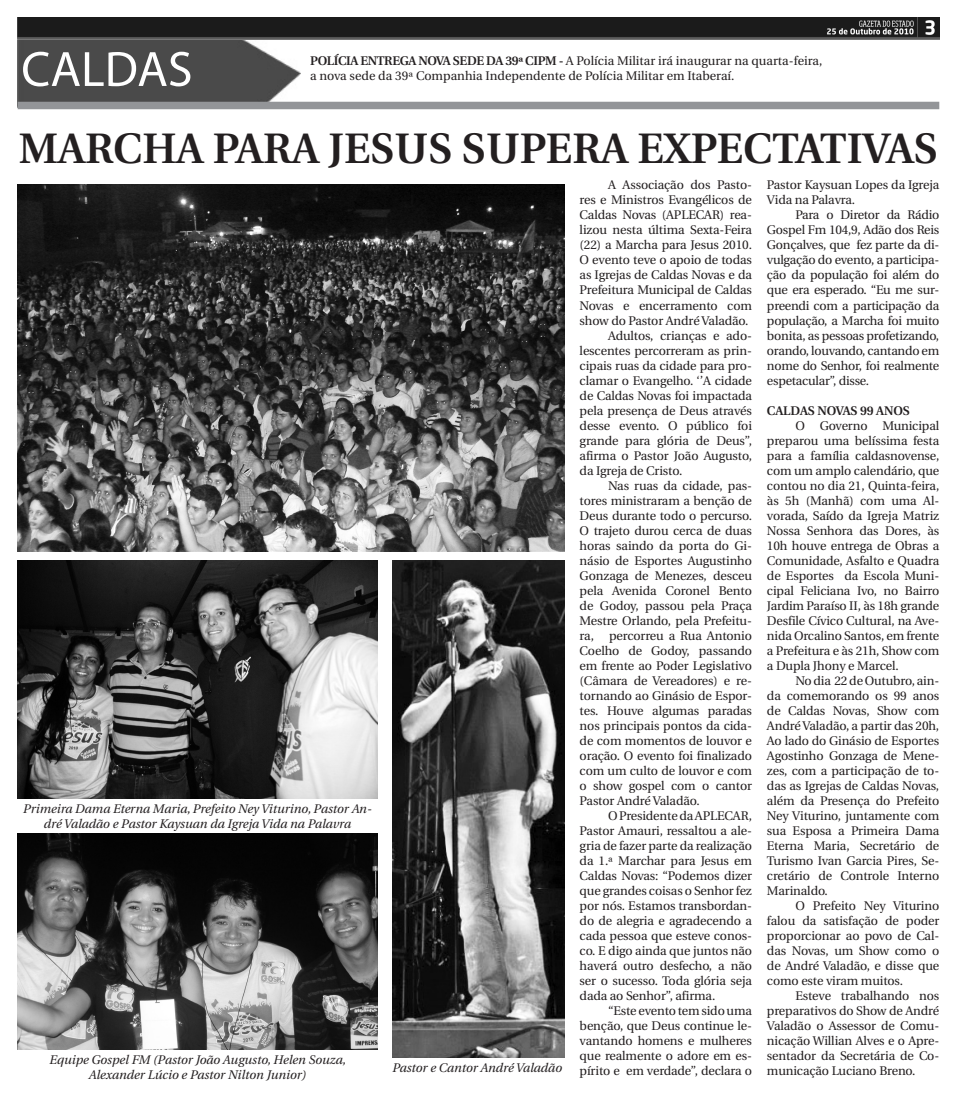
<style>
.page{position:relative;width:957px;height:1099px;background:#fff}
.page>*{position:absolute;margin:0;border:0;box-sizing:border-box;transform-origin:0 0}
.t1{font:50px "Myriad Pro";color:#fff}
.Corpo_de_Texto{font:600 42.5px "Utopia";color:#231f20}
.Corpo_de_Texto-2{font:12.5px/15px "Utopia";letter-spacing:-.01em;color:#231f20;text-align:justify}
.Corpo_de_Texto-3{font:italic 12.5px/15px "Utopia";color:#231f20;text-align:center}
.t2{font:600 12.5px "Utopia";letter-spacing:-.01em;color:#231f20}
.s1{font-weight:600}
</style>
<div class="page">
<img style="left:18px;top:40px;width:282px;height:62px">
<div style="left:18px;top:102px;width:921px;height:7px;background:#939598"></div>
<img style="left:18px;top:18px;width:921px;height:22px">
<img style="left:18px;top:185px;width:546px;height:366px">
<img style="left:18px;top:560px;width:359px;height:238px">
<img style="left:392px;top:560px;width:172px;height:497px">
<img style="left:18px;top:834px;width:359px;height:215px">
<p class="t1" style="left:21px;top:38px;width:173px">CALDAS</p>
<p class="Corpo_de_Texto-2" style="left:310px;top:54px;width:514px"><span class="s1">POLÍCIA ENTREGA NOVA SEDE DA 39ª CIPM -</span> A Polícia Militar irá inaugurar na quarta-feira,</p>
<p class="Corpo_de_Texto-2" style="left:310px;top:69px;width:426px">a nova sede da 39ª Companhia Independente de Polícia Militar em Itaberaí.</p>
<p class="Corpo_de_Texto" style="left:19px;top:124px;width:921px">MARCHA PARA JESUS SUPERA EXPECTATIVAS</p>
<p class="Corpo_de_Texto-2" style="left:579px;top:178px;width:174px;text-indent:28px">A Associação dos Pasto&shy;res e Ministros Evangélicos de Caldas Novas (APLECAR) rea&shy;lizou nesta última Sexta-Feira (22) a Marcha para Jesus 2010.<br>O evento teve o apoio de todas as Igrejas de Caldas Novas e da Prefeitura Municipal de Caldas Novas e encerramento com show do Pastor André Valadão.</p>
<p class="Corpo_de_Texto-2" style="left:579px;top:328px;width:174px;text-indent:28px">Adultos, crianças e ado&shy;lescentes percorreram as prin&shy;cipais ruas da cidade para pro&shy;clamar o Evangelho. ‘’A cidade de Caldas Novas foi impactada pela presença de Deus através desse evento. O público foi grande para glória de Deus’’, afirma o Pastor João Augusto, da Igreja de Cristo.</p>
<p class="Corpo_de_Texto-2" style="left:579px;top:478px;width:174px;text-indent:28px">Nas ruas da cidade, pas&shy;tores ministraram a benção de Deus durante todo o percurso.<br>O trajeto durou cerca de duas horas saindo da porta do Gi&shy;násio de Esportes Augustinho Gonzaga de Menezes, desceu pela Avenida Coronel Bento de Godoy, passou pela Praça Mestre Orlando, pela Prefeitu&shy;ra, percorreu a Rua Antonio Coelho de Godoy, passando em frente ao Poder Legislativo (Câmara de Vereadores) e re&shy;tornando ao Ginásio de Espor&shy;tes. Houve algumas paradas nos principais pontos da cida&shy;de com momentos de louvor e oração. O evento foi finalizado com um culto de louvor e com o show gospel com o cantor Pastor André Valadão.</p>
<p class="Corpo_de_Texto-2" style="left:579px;top:808px;width:174px;text-indent:28px">O Presidente da APLECAR, Pastor Amauri, ressaltou a ale&shy;gria de fazer parte da realização da 1.ª Marchar para Jesus em Caldas Novas: “Podemos dizer que grandes coisas o Senhor fez por nós. Estamos transbordan&shy;do de alegria e agradecendo a cada pessoa que esteve conos&shy;co. E digo ainda que juntos não haverá outro desfecho, a não ser o sucesso. Toda glória seja dada ao Senhor’’, afirma.</p>
<p class="Corpo_de_Texto-2" style="left:579px;top:1003px;width:174px;text-indent:28px">“Este evento tem sido uma benção, que Deus continue le&shy;vantando homens e mulheres que realmente o adore em es&shy;pírito e em verdade’’, declara o</p>
<p class="Corpo_de_Texto-2" style="left:767px;top:178px;width:174px">Pastor Kaysuan Lopes da Igreja<br>Vida na Palavra.</p>
<p class="Corpo_de_Texto-2" style="left:767px;top:208px;width:174px;text-indent:28px">Para o Diretor da Rádio Gospel Fm 104,9, Adão dos Reis Gonçalves, que fez parte da di&shy;vulgação do evento, a participa&shy;ção da população foi além do que era esperado. “Eu me sur&shy;preendi com a participação da população, a Marcha foi muito bonita, as pessoas profetizando, orando, louvando, cantando em nome do Senhor, foi realmente espetacular”, disse.</p>
<p class="t2" style="left:767px;top:403px;width:144px">CALDAS NOVAS 99 ANOS</p>
<p class="Corpo_de_Texto-2" style="left:767px;top:418px;width:174px;text-indent:28px">O Governo Municipal preparou uma belíssima festa para a família caldasnovense, com um amplo calendário, que contou no dia 21, Quinta-feira, às 5h (Manhã) com uma Al&shy;vorada, Saído da Igreja Matriz Nossa Senhora das Dores, às 10h houve entrega de Obras a Comunidade, Asfalto e Quadra de Esportes da Escola Muni&shy;cipal Feliciana Ivo, no Bairro Jardim Paraíso II, às 18h grande Desfile Cívico Cultural, na Ave&shy;nida Orcalino Santos, em frente a Prefeitura e às 21h, Show com a Dupla Jhony e Marcel.</p>
<p class="Corpo_de_Texto-2" style="left:767px;top:673px;width:174px;text-indent:28px">No dia 22 de Outubro, ain&shy;da comemorando os 99 anos de Caldas Novas, Show com André Valadão, a partir das 20h, Ao lado do Ginásio de Esportes Agostinho Gonzaga de Mene&shy;zes, com a participação de to&shy;das as Igrejas de Caldas Novas, além da Presença do Prefeito Ney Viturino, juntamente com sua Esposa a Primeira Dama Eterna Maria, Secretário de Turismo Ivan Garcia Pires, Se&shy;cretário de Controle Interno Marinaldo.</p>
<p class="Corpo_de_Texto-2" style="left:767px;top:898px;width:174px;text-indent:28px">O Prefeito Ney Viturino falou da satisfação de poder proporcionar ao povo de Cal&shy;das Novas, um Show como o de André Valadão, e disse que como este viram muitos.</p>
<p class="Corpo_de_Texto-2" style="left:767px;top:988px;width:174px;text-indent:28px">Esteve trabalhando nos preparativos do Show de André Valadão o Assessor de Comu&shy;nicação Willian Alves e o Apre&shy;sentador da Secretária de Co&shy;municação Luciano Breno.</p>
<p class="Corpo_de_Texto-3" style="left:23px;top:801px;width:350px">Primeira Dama Eterna Maria, Prefeito Ney Viturino, Pastor An&shy;dré Valadão e Pastor Kaysuan da Igreja Vida na Palavra</p>
<p class="Corpo_de_Texto-3" style="left:49px;top:1052px;width:298px">Equipe Gospel FM (Pastor João Augusto, Helen Souza,</p>
<p class="Corpo_de_Texto-3" style="left:89px;top:1067px;width:219px">Alexander Lúcio e Pastor Nilton Junior)</p>
<p class="Corpo_de_Texto-3" style="left:392px;top:1060px;width:171px">Pastor e Cantor André Valadão</p>
</div>
